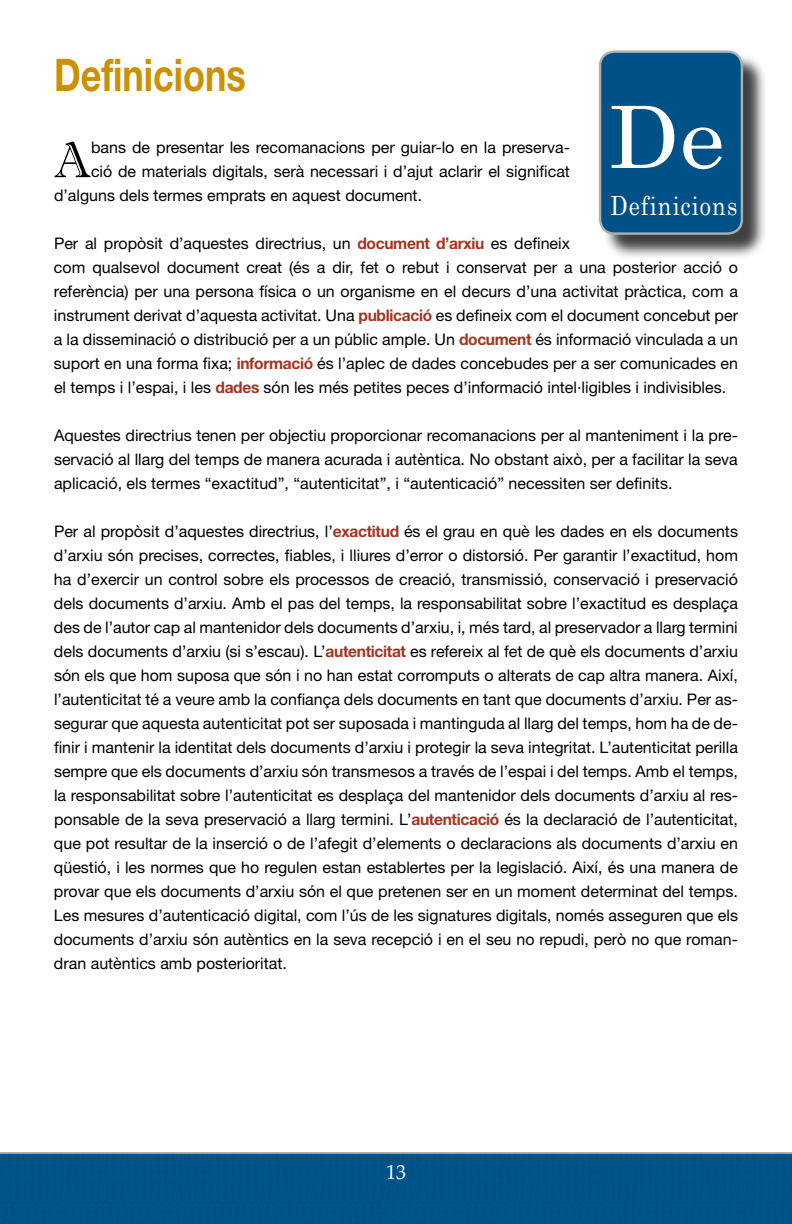
<style>
.page{position:relative;width:792px;height:1224px;background:#fff}
.page>*{position:absolute;margin:0;border:0;box-sizing:border-box;transform-origin:0 0}
.t1{font:86px "Century";color:#fff;scale:1.06 1}
.t2{font:50.8px "Imprint MT Shadow";color:#000}
.t3{font:700 45px "Helvetica Neue";color:#cc9000;scale:.8 1}
.t4{font:26.4px "Century";letter-spacing:.05em;color:#fff;scale:.85 1}
.t5{font:20px "Palatino";color:#fff}
.t6{font:16px/24px "Helvetica Neue";color:#000;text-align:justify}
.s1{font-weight:700;color:#a4331e}
</style>
<div class="page">
<div style="left:0;top:1152px;width:792px;height:72px;background:#005187"></div>
<div style="left:602px;top:53px;width:166px;height:206px;background:#000;opacity:.75"></div>
<div style="left:600px;top:52px;width:142px;height:182px;background:#005187;border-radius:14px"></div>
<div style="left:599px;top:50px;width:144px;height:185px;border:2px solid #adafb0;border-radius:14px"></div>
<h3 class="t3" style="left:54px;top:47px;width:241px">Definicions</h3>
<h1 class="t1" style="left:609px;top:65px;width:111px">De</h1>
<h3 class="t4" style="left:610px;top:183px;width:151px">Definicions</h3>
<h2 class="t2" style="left:54px;top:130px;width:39px">A</h2>
<p class="t6" style="left:91px;top:135px;width:480px">bans de presentar les recomanacions per guiar-lo en la preserva-</p>
<p class="t6" style="left:91px;top:159px;width:480px">ció de materials digitals, serà necessari i d’ajut aclarir el significat</p>
<p class="t6" style="left:54px;top:183px;width:370px">d’alguns dels termes emprats en aquest document.</p>
<p class="t6" style="left:54px;top:231px;width:686px;text-align:left">Per al propòsit d’aquestes directrius, un <span class="s1">document d’arxiu</span> es defineix<br>com qualsevol document creat (és a dir, fet o rebut i conservat per a una posterior acció o referència) per una persona física o un organisme en el decurs d’una activitat pràctica, com a instrument derivat d’aquesta activitat. Una <span class="s1">publicació</span> es defineix com el document concebut per a la disseminació o distribució per a un públic ample. Un <span class="s1">document</span> és informació vinculada a un suport en una forma fixa; <span class="s1">informació</span> és l’aplec de dades concebudes per a ser comunicades en el temps i l’espai, i les <span class="s1">dades</span> són les més petites peces d’informació intel·ligibles i indivisibles.</p>
<p class="t6" style="left:54px;top:423px;width:685px">Aquestes directrius tenen per objectiu proporcionar recomanacions per al manteniment i la pre&shy;servació al llarg del temps de manera acurada i autèntica. No obstant això, per a facilitar la seva aplicació, els termes “exactitud”, “autenticitat”, i “autenticació” necessiten ser definits.</p>
<p class="t6" style="left:54px;top:519px;width:686px">Per al propòsit d’aquestes directrius, l’<span class="s1">exactitud</span> és el grau en què les dades en els documents d’arxiu són precises, correctes, fiables, i lliures d’error o distorsió. Per garantir l’exactitud, hom ha d’exercir un control sobre els processos de creació, transmissió, conservació i preservació dels documents d’arxiu. Amb el pas del temps, la responsabilitat sobre l’exactitud es desplaça des de l’autor cap al mantenidor dels documents d’arxiu, i, més tard, al preservador a llarg termini dels documents d’arxiu (si s’escau). L’<span class="s1">autenticitat</span> es refereix al fet de què els documents d’arxiu són els que hom suposa que són i no han estat corromputs o alterats de cap altra manera. Així, l’autenticitat té a veure amb la confiança dels documents en tant que documents d’arxiu. Per as&shy;segurar que aquesta autenticitat pot ser suposada i mantinguda al llarg del temps, hom ha de de&shy;finir i mantenir la identitat dels documents d’arxiu i protegir la seva integritat. L’autenticitat perilla sempre que els documents d’arxiu són transmesos a través de l’espai i del temps. Amb el temps, la responsabilitat sobre l’autenticitat es desplaça del mantenidor dels documents d’arxiu al res&shy;ponsable de la seva preservació a llarg termini. L’<span class="s1">autenticació</span> és la declaració de l’autenticitat, que pot resultar de la inserció o de l’afegit d’elements o declaracions als documents d’arxiu en qüestió, i les normes que ho regulen estan establertes per la legislació. Així, és una manera de provar que els documents d’arxiu són el que pretenen ser en un moment determinat del temps.<br>Les mesures d’autenticació digital, com l’ús de les signatures digitals, només asseguren que els documents d’arxiu són autèntics en la seva recepció i en el seu no repudi, però no que roman&shy;dran autèntics amb posterioritat.</p>
<p class="t5" style="left:386px;top:1160px;width:21px">13</p>
</div>
